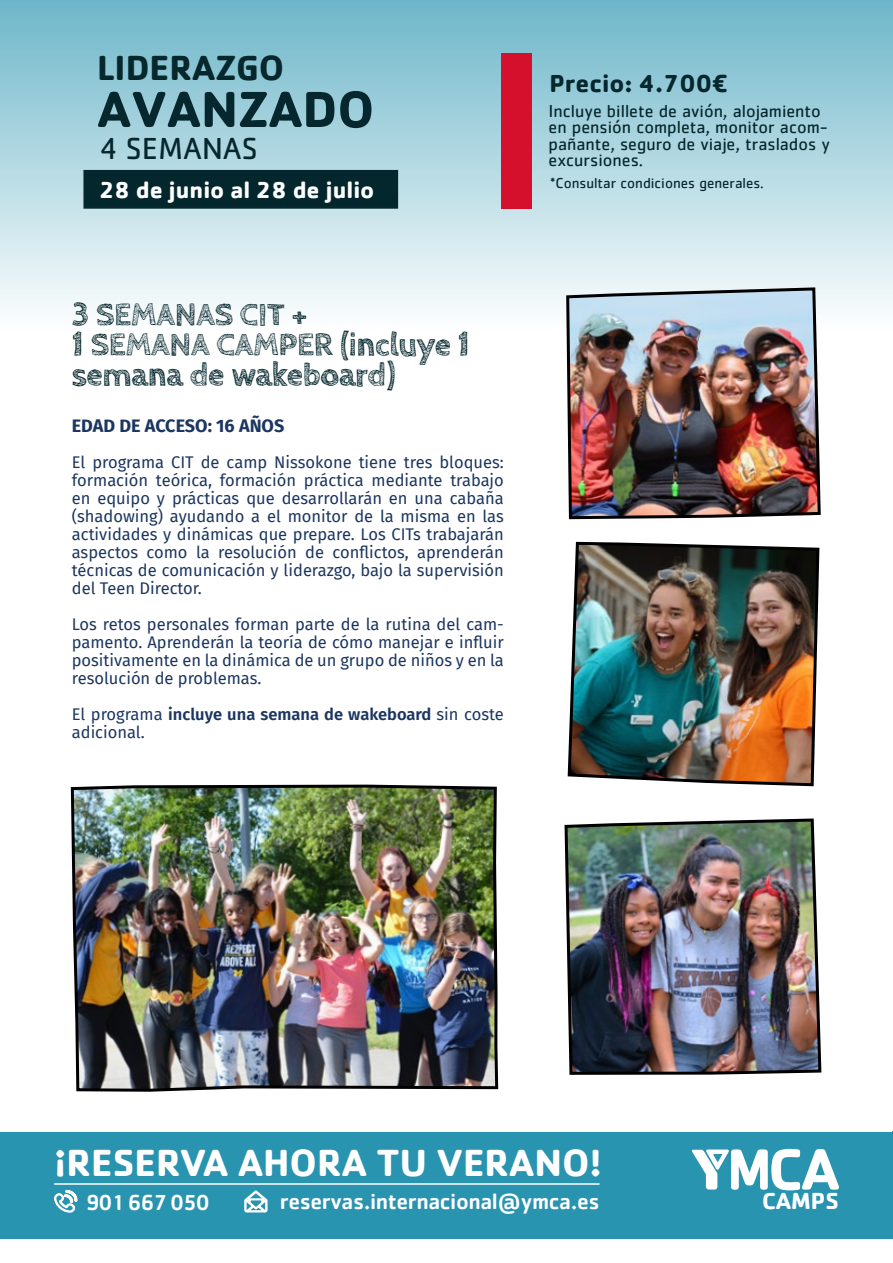
<style>
.page{position:relative;width:893px;height:1263px;background:#fff}
.page>*{position:absolute;margin:0;border:0;box-sizing:border-box;transform-origin:0 0}
.t1{font:700 52.5px "Cachet Std";color:#05272d}
.t2{font:700 39px "Cachet";color:#fff}
.t3{font:700 36px "Cachet";color:#06272c}
.t4{font:700 33px/30px "Cabin Sketch";letter-spacing:-.01em;color:#03262d}
.t5{font:31.5px "Cachet Std";color:#05272d}
.t6{font:700 25.5px "Cachet Std";color:#05272d}
.t7{font:700 24px "Cachet";color:#fff}
.t8{font:500 22.5px "Cachet Std";letter-spacing:-.02em;color:#fff}
.t9{font:500 22.5px "Cachet Std";letter-spacing:-.05em;color:#fff}
.t10{font:18px/16.5px "Cachet Std";color:#05272d}
.t11{font:700 18px "Fira Sans";color:#1c3660}
.t12{font:16.5px/18px "Fira Sans";color:#1c3660;text-align:justify}
.t13{font:15px "Cachet Std";color:#05272d}
.s1{font-weight:600}
</style>
<div class="page">
<div style="left:0;top:0;width:893px;height:330px;background:linear-gradient(to bottom,#6eb6c9,#fdfefe)"></div>
<hr style="left:892px;top:0;width:1px;height:330px;background:#92d2e0">
<div style="left:83px;top:170px;width:315px;height:39px;background:#04272d;border:2px solid #04272d"></div>
<div style="left:502px;top:53px;width:30px;height:156px;background:#d4102d"></div>
<div style="left:0;top:1132px;width:893px;height:107px;background:#2994b0"></div>
<svg style="left:54px;top:1189px;width:24px;height:24px"></svg>
<svg style="left:244px;top:1190px;width:24px;height:23px"></svg>
<hr style="left:54px;top:1183px;width:546px;height:2px;background:#fff">
<svg style="left:692px;top:1149px;width:147px;height:41px"></svg>
<img style="left:70px;top:784px;width:429px;height:308px">
<img style="left:564px;top:818px;width:258px;height:257px">
<img style="left:565px;top:286px;width:257px;height:234px">
<img style="left:567px;top:541px;width:253px;height:246px">
<h3 class="t3" style="left:97px;top:44px;width:188px">LIDERAZGO</h3>
<h1 class="t1" style="left:97px;top:75px;width:279px">AVANZADO</h1>
<h3 class="t5" style="left:99px;top:130px;width:160px">4 SEMANAS</h3>
<h3 class="t7" style="left:99px;top:174px;width:277px">28 de junio al 28 de julio</h3>
<h3 class="t4" style="left:72px;top:301px;width:400px">3 SEMANAS CIT +<br>1 SEMANA CAMPER (incluye 1 semana de wakeboard)</h3>
<p class="t11" style="left:72px;top:411px;width:214px">EDAD DE ACCESO: 16 AÑOS</p>
<p class="t12" style="left:72px;top:453px;width:433px">El programa CIT de camp Nissokone tiene tres bloques: formación teórica, formación práctica mediante trabajo en equipo y prácticas que desarrollarán en una cabaña (shadowing) ayudando a el monitor de la misma en las actividades y dinámicas que prepare. Los CITs trabajarán aspectos como la resolución de conflictos, aprenderán técnicas de comunicación y liderazgo, bajo la supervisión del Teen Director.</p>
<p class="t12" style="left:72px;top:615px;width:433px">Los retos personales forman parte de la rutina del cam&shy;pamento. Aprenderán la teoría de cómo manejar e influir positivamente en la dinámica de un grupo de niños y en la resolución de problemas.</p>
<p class="t12" style="left:72px;top:705px;width:433px">El programa <span class="s1">incluye una semana de wakeboard</span> sin coste adicional.</p>
<h3 class="t6" style="left:549px;top:66px;width:180px">Precio: 4.700€</h3>
<p class="t10" style="left:549px;top:102px;width:283px">Incluye billete de avión, alojamiento en pensión completa, monitor acom&shy;pañante, seguro de viaje, traslados y excursiones.</p>
<p class="t13" style="left:550px;top:174px;width:215px">*Consultar condiciones generales.</p>
<h2 class="t2" style="left:54px;top:1138px;width:549px">¡RESERVA AHORA TU VERANO!</h2>
<h3 class="t9" style="left:86px;top:1188px;width:126px">901 667 050</h3>
<h3 class="t8" style="left:280px;top:1188px;width:321px">reservas.internacional@ymca.es</h3>
<h3 class="t7" style="left:762px;top:1185px;width:78px">CAMPS</h3>
</div>
